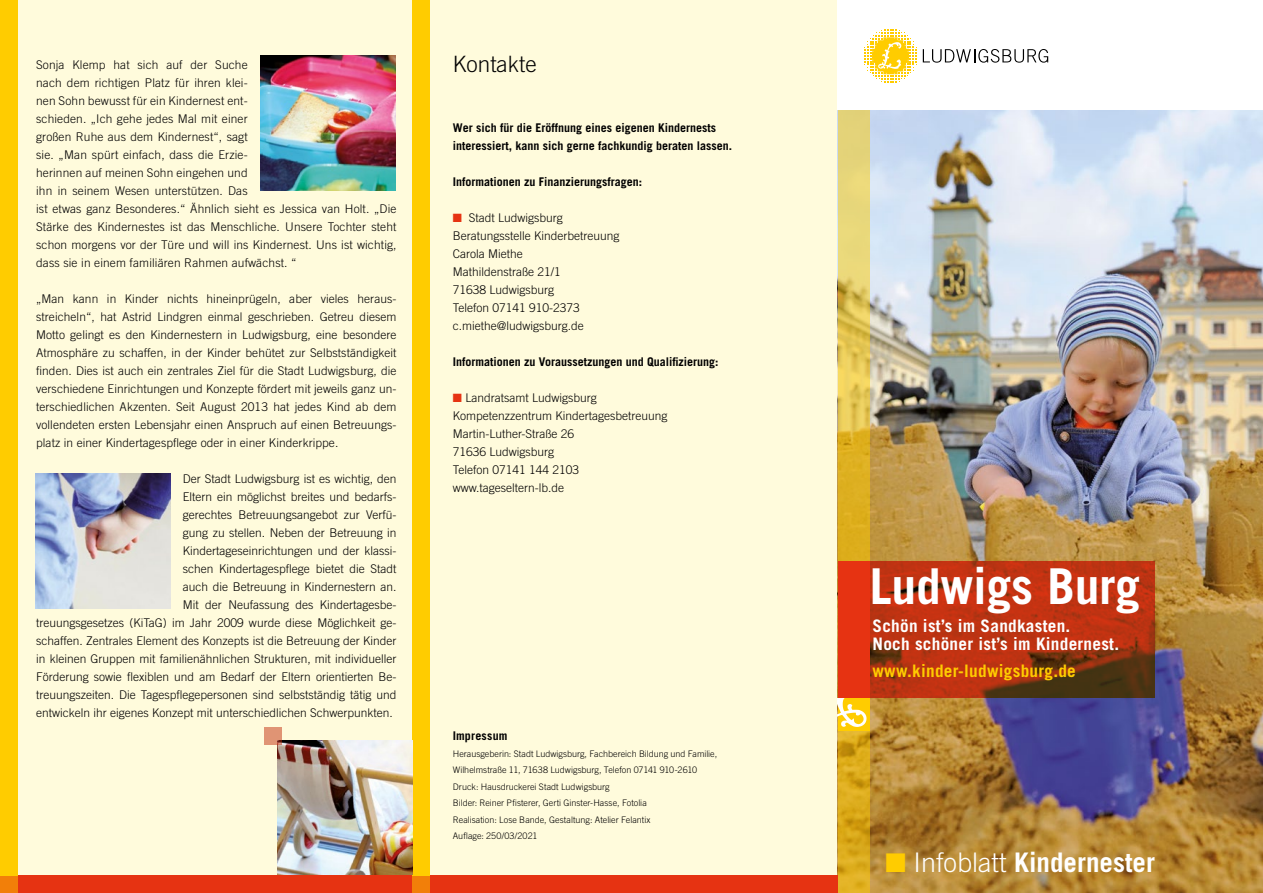
<style>
.page{position:relative;width:1263px;height:893px;background:#fff}
.page>*{position:absolute;margin:0;border:0;box-sizing:border-box;transform-origin:0 0}
.t1{font:700 49.5px "Trade Gothic LT Std";letter-spacing:-.005em;color:#fff}
.t2{font:700 27px "Trade Gothic LT Std";color:#fff}
.t3{font:300 22.5px "Trade Gothic LT Std";color:#000}
.t4{font:700 17.25px/18px "Trade Gothic LT Std";letter-spacing:.015em;color:#fff}
.t5{font:700 17.25px "Trade Gothic LT Std";letter-spacing:.015em;color:#fc0}
.t6{font:300 12px/18px "Trade Gothic LT Std";color:#000}
.t7{font:700 12px/18px "Trade Gothic LT Std";color:#000}
.t8{font:300 9px/16.5px "Trade Gothic LT Std";color:#000}
.s1{color:#e63312}
.s2{color:#fc0}
.s3{font-weight:300}
</style>
<div class="page">
<div style="left:0;top:0;width:842px;height:893px;background:#fffbdc"></div>
<img style="left:870px;top:111px;width:393px;height:782px">
<svg style="left:838px;top:110px;width:32px;height:783px;background:#e0bd43"></svg>
<svg style="left:870px;top:561px;width:284px;height:137px;background:#ab3211"></svg>
<div style="left:838px;top:561px;width:32px;height:137px;background:#e63312"></div>
<div style="left:838px;top:698px;width:31px;height:32px;background:#fc0"></div>
<svg style="left:838px;top:698px;width:29px;height:29px"></svg>
<div style="left:0;top:875px;width:838px;height:18px;background:#e63312"></div>
<div style="left:412px;top:0;width:18px;height:875px;background:#fc0"></div>
<div style="left:0;top:0;width:18px;height:875px;background:#fc0"></div>
<div style="left:412px;top:875px;width:18px;height:18px;background:#f27f09"></div>
<div style="left:0;top:875px;width:18px;height:18px;background:#f27f09"></div>
<img style="left:35px;top:473px;width:135px;height:135px">
<img style="left:277px;top:740px;width:135px;height:135px">
<img style="left:260px;top:56px;width:135px;height:135px">
<div style="left:838px;top:0;width:425px;height:109px;background:#fff"></div>
<svg style="left:864px;top:30px;width:53px;height:52px"></svg>
<svg style="left:923px;top:49px;width:125px;height:14px"></svg>
<div style="left:264px;top:727px;width:18px;height:18px;background:#e09474"></div>
<p class="t6" style="left:36px;top:55px;width:362px">Sonja Klemp hat sich auf der Suche<br>nach dem richtigen Platz für ihren klei-<br>nen Sohn bewusst für ein Kindernest ent-<br>schieden. „Ich gehe jedes Mal mit einer<br>großen Ruhe aus dem Kindernest“, sagt<br>sie. „Man spürt einfach, dass die Erzie-<br>herinnen auf meinen Sohn eingehen und<br>ihn in seinem Wesen unterstützen. Das<br>ist etwas ganz Besonderes.“ Ähnlich sieht es Jessica van Holt. „Die Stärke des Kindernestes ist das Menschliche. Unsere Tochter steht schon morgens vor der Türe und will ins Kindernest. Uns ist wichtig, dass sie in einem familiären Rahmen aufwächst. “</p>
<p class="t6" style="left:36px;top:289px;width:362px;text-align:justify">„Man kann in Kinder nichts hineinprügeln, aber vieles heraus&shy;streicheln“, hat Astrid Lindgren einmal geschrieben. Getreu diesem Motto gelingt es den Kindernestern in Ludwigsburg, eine besondere Atmosphäre zu schaffen, in der Kinder behütet zur Selbstständigkeit finden. Dies ist auch ein zentrales Ziel für die Stadt Ludwigsburg, die verschiedene Einrichtungen und Konzepte fördert mit jeweils ganz un&shy;terschiedlichen Akzenten. Seit August 2013 hat jedes Kind ab dem vollendeten ersten Lebensjahr einen Anspruch auf einen Betreuungs&shy;platz in einer Kindertagespflege oder in einer Kinderkrippe.</p>
<p class="t6" style="left:183px;top:469px;width:215px">Der Stadt Ludwigsburg ist es wichtig, den</p>
<p class="t6" style="left:183px;top:487px;width:215px">Eltern ein möglichst breites und bedarfs-</p>
<p class="t6" style="left:183px;top:505px;width:215px">gerechtes Betreuungsangebot zur Verfü-</p>
<p class="t6" style="left:183px;top:523px;width:215px">gung zu stellen. Neben der Betreuung in</p>
<p class="t6" style="left:183px;top:541px;width:215px">Kindertageseinrichtungen und der klassi-</p>
<p class="t6" style="left:183px;top:559px;width:215px">schen Kindertagespflege bietet die Stadt</p>
<p class="t6" style="left:183px;top:577px;width:215px">auch die Betreuung in Kindernestern an.</p>
<p class="t6" style="left:183px;top:595px;width:215px">Mit der Neufassung des Kindertagesbe-</p>
<p class="t6" style="left:36px;top:613px;width:362px">treuungsgesetzes (KiTaG) im Jahr 2009 wurde diese Möglichkeit ge-</p>
<p class="t6" style="left:36px;top:631px;width:362px">schaffen. Zentrales Element des Konzepts ist die Betreuung der Kinder</p>
<p class="t6" style="left:36px;top:649px;width:362px">in kleinen Gruppen mit familienähnlichen Strukturen, mit individueller</p>
<p class="t6" style="left:36px;top:667px;width:362px">Förderung sowie flexiblen und am Bedarf der Eltern orientierten Be-</p>
<p class="t6" style="left:36px;top:685px;width:362px">treuungszeiten. Die Tagespflegepersonen sind selbstständig tätig und</p>
<p class="t6" style="left:36px;top:703px;width:358px">entwickeln ihr eigenes Konzept mit unterschiedlichen Schwerpunkten.</p>
<h3 class="t3" style="left:453px;top:51px;width:85px">Kontakte</h3>
<p class="t7" style="left:453px;top:119px;width:281px">Wer sich für die Eröffnung eines eigenen Kindernests interessiert, kann sich gerne fachkundig beraten lassen.</p>
<p class="t7" style="left:453px;top:173px;width:191px">Informationen zu Finanzierungsfragen:</p>
<p class="t6" style="left:453px;top:209px;width:168px"><span class="s1">■</span> Stadt Ludwigsburg<br>Beratungsstelle Kinderbetreuung<br>Carola Miethe<br>Mathildenstraße 21/1<br>71638 Ludwigsburg<br>Telefon 07141 910-2373 c.miethe@ludwigsburg.de</p>
<p class="t7" style="left:453px;top:353px;width:267px">Informationen zu Voraussetzungen und Qualifizierung:</p>
<p class="t6" style="left:453px;top:389px;width:216px"><span class="s1">■</span> Landratsamt Ludwigsburg<br>Kompetenzzentrum Kindertagesbetreuung<br>Martin-Luther-Straße 26<br>71636 Ludwigsburg<br>Telefon 07141 144 2103 www.tageseltern-lb.de</p>
<p class="t7" style="left:453px;top:727px;width:56px">Impressum</p>
<p class="t8" style="left:453px;top:745px;width:266px">Herausgeberin: Stadt Ludwigsburg, Fachbereich Bildung und Familie, Wilhelmstraße 11, 71638 Ludwigsburg, Telefon 07141 910-2610<br>Druck: Hausdruckerei Stadt Ludwigsburg<br>Bilder: Reiner Pfisterer, Gerti Ginster-Hasse, Fotolia<br>Realisation: Lose Bande, Gestaltung: Atelier Felantix<br>Auflage: 250/03/2021</p>
<h1 class="t1" style="left:870px;top:556px;width:272px">Ludwigs Burg</h1>
<h3 class="t4" style="left:872px;top:617px;width:248px">Schön ist’s im Sandkasten.<br>Noch schöner ist’s im Kindernest.</h3>
<h3 class="t5" style="left:872px;top:660px;width:205px">www.kinder-ludwigsburg.de</h3>
<h2 class="t2" style="left:885px;top:845px;width:271px"><span class="s2">■</span> <span class="s3">Infoblatt</span> Kindernester</h2>
</div>
